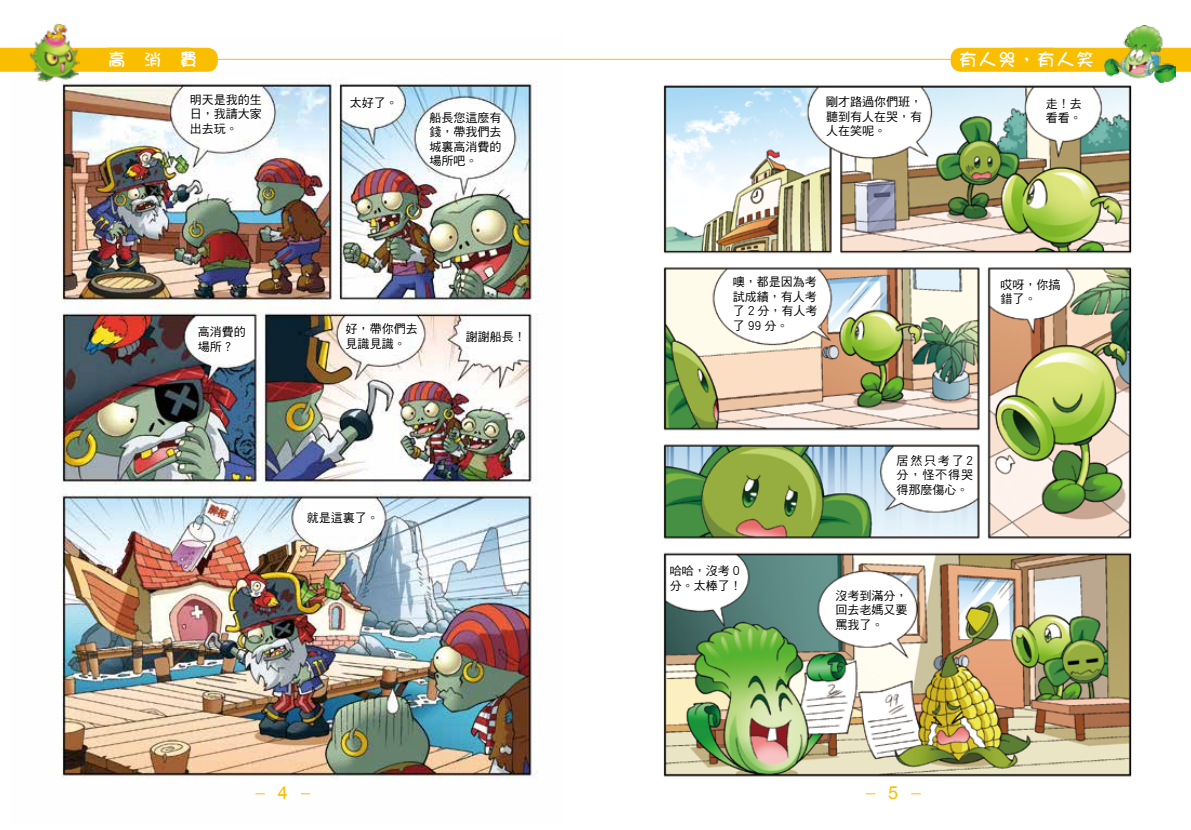
<style>
.page{position:relative;width:1191px;height:830px;background:#fff}
.page>*{position:absolute;margin:0;border:0;box-sizing:border-box;transform-origin:0 0}
.t1{font:18px "DF Girl HK W7";letter-spacing:.085em;color:#fff}
.t2{font:18px "Arial";color:#fabe00}
.t3{font:12px/14.4px "DF Hei HK W5";color:#000;text-align:justify}
</style>
<div class="page">
<img style="left:611px;top:47px;width:572px;height:748px">
<img style="left:10px;top:47px;width:552px;height:748px">
<svg style="left:0;top:48px;width:105px;height:24px"></svg>
<hr style="left:150px;top:59px;width:445px;height:1px;background:#fabe00">
<hr style="left:595px;top:59px;width:502px;height:1px;background:#fabe00">
<svg style="left:1056px;top:48px;width:135px;height:24px"></svg>
<div style="left:950px;top:48px;width:113px;height:24px;background:#fabe00;border-radius:10px"></div>
<div style="left:98px;top:48px;width:120px;height:24px;background:#fabe00;border-radius:11px"></div>
<img style="left:27px;top:23px;width:57px;height:62px">
<img style="left:1104px;top:26px;width:71px;height:57px">
<h1 class="t1" style="left:108px;top:50px;width:92px">高消費</h1>
<h1 class="t1" style="left:959px;top:50px;width:137px">有人哭，有人笑</h1>
<p class="t3" style="left:190px;top:92px;width:73px">明天是我的生日，我請大家出去玩。</p>
<p class="t3" style="left:350px;top:95px;width:49px">太好了。</p>
<p class="t3" style="left:429px;top:110px;width:73px">船長您這麼有錢，帶我們去城裏高消費的場所吧。</p>
<p class="t3" style="left:198px;top:324px;width:49px">高消費的場所？</p>
<p class="t3" style="left:346px;top:321px;width:73px">好，帶你們去見識見識。</p>
<p class="t3" style="left:466px;top:329px;width:61px">謝謝船長！</p>
<p class="t3" style="left:307px;top:510px;width:73px">就是這裏了。</p>
<p class="t3" style="left:826px;top:94px;width:97px">剛才路過你們班，聽到有人在哭，有人在笑呢。</p>
<p class="t3" style="left:1045px;top:96px;width:37px">走！去看看。</p>
<p class="t3" style="left:732px;top:274px;width:86px">噢，都是因為考試成績，有人考了 2 分，有人考了 99 分。</p>
<p class="t3" style="left:1000px;top:277px;width:61px">哎呀，你搞錯了。</p>
<p class="t3" style="left:670px;top:563px;width:73px">哈哈，沒考 0分。太棒了！</p>
<p class="t3" style="left:896px;top:453px;width:78px">居然只考了2分，怪不得哭得那麼傷心。</p>
<p class="t3" style="left:835px;top:588px;width:73px">沒考到滿分，回去老媽又要罵我了。</p>
<h1 class="t2" style="left:278px;top:780px;width:12px">4</h1>
<h1 class="t2" style="left:888px;top:780px;width:12px">5</h1>
</div>
